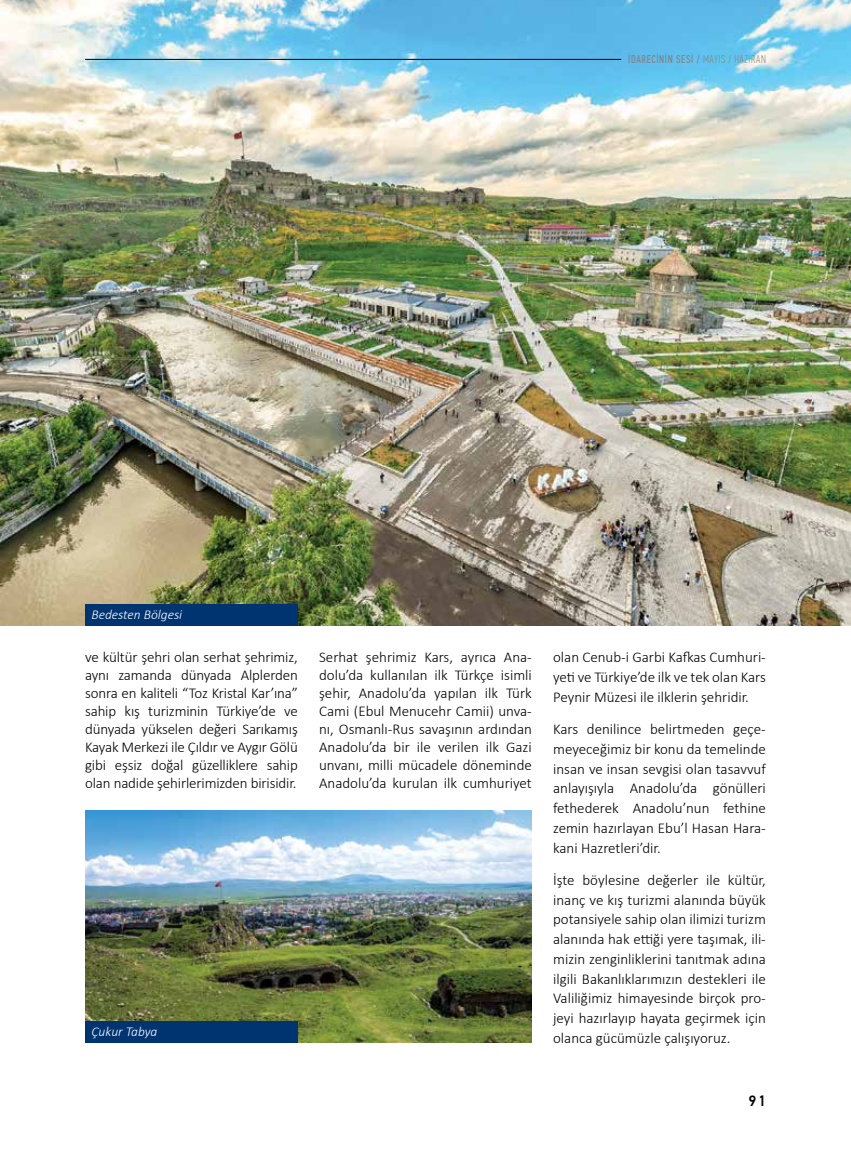
<style>
.page{position:relative;width:851px;height:1149px;background:#fff}
.page>*{position:absolute;margin:0;border:0;box-sizing:border-box;transform-origin:0 0}
.t1{font:300 15px/19.6px "Calibri";color:#000;text-align:justify}
.t2{font:500 15px "PF Din Text Pro";color:#000}
.t3{font:italic 300 13.5px "Calibri";color:#fff}
.t4{font:11.25px "PF Din Text Comp Pro";letter-spacing:.055em;color:#808285}
.s1{font-weight:100}
</style>
<div class="page">
<img style="left:0;top:0;width:850px;height:625px">
<hr style="left:85px;top:59px;width:536px;height:1px;background:#000">
<img style="left:85px;top:810px;width:446px;height:232px">
<div style="left:85px;top:1020px;width:213px;height:22px;background:#003471"></div>
<div style="left:85px;top:603px;width:213px;height:22px;background:#003471"></div>
<p class="t3" style="left:91px;top:605px;width:92px">Bedesten Bölgesi</p>
<p class="t4" style="left:628px;top:53px;width:139px">İDARECİNİN SESİ / <span class="s1">MAYIS / HAZİRAN</span></p>
<p class="t1" style="left:85px;top:648px;width:214px;line-height:18px">ve kültür şehri olan serhat şehrimiz, aynı zamanda dünyada Alplerden sonra en kaliteli “Toz Kristal Kar’ına” sahip kış turizminin Türkiye’de ve dünyada yükselen değeri Sarıkamış Kayak Merkezi ile Çıldır ve Aygır Gölü gibi eşsiz doğal güzelliklere sahip olan nadide şehirlerimizden birisidir.</p>
<p class="t1" style="left:319px;top:648px;width:214px;line-height:18px">Serhat şehrimiz Kars, ayrıca Ana&shy;dolu’da kullanılan ilk Türkçe isimli şehir, Anadolu’da yapılan ilk Türk Cami (Ebul Menucehr Camii) unva&shy;nı, Osmanlı-Rus savaşının ardından Anadolu’da bir ile verilen ilk Gazi unvanı, milli mücadele döneminde Anadolu’da kurulan ilk cumhuriyet</p>
<p class="t1" style="left:553px;top:647px;width:214px">olan Cenub-i Garbi Kafkas Cumhuri&shy;yeti ve Türkiye’de ilk ve tek olan Kars Peynir Müzesi ile ilklerin şehridir.</p>
<p class="t1" style="left:553px;top:719px;width:214px">Kars denilince belirtmeden geçe&shy;meyeceğimiz bir konu da temelinde insan ve insan sevgisi olan tasavvuf anlayışıyla Anadolu’da gönülleri fethederek Anadolu’nun fethine zemin hazırlayan Ebu’l Hasan Hara&shy;kani Hazretleri’dir.</p>
<p class="t1" style="left:553px;top:869px;width:214px">İşte böylesine değerler ile kültür, inanç ve kış turizmi alanında büyük potansiyele sahip olan ilimizi turizm alanında hak ettiği yere taşımak, ili&shy;mizin zenginliklerini tanıtmak adına ilgili Bakanlıklarımızın destekleri ile Valiliğimiz himayesinde birçok pro&shy;jeyi hazırlayıp hayata geçirmek için olanca gücümüzle çalışıyoruz.</p>
<p class="t3" style="left:91px;top:1022px;width:67px">Çukur Tabya</p>
<p class="t2" style="left:748px;top:1091px;width:19px">91</p>
</div>
